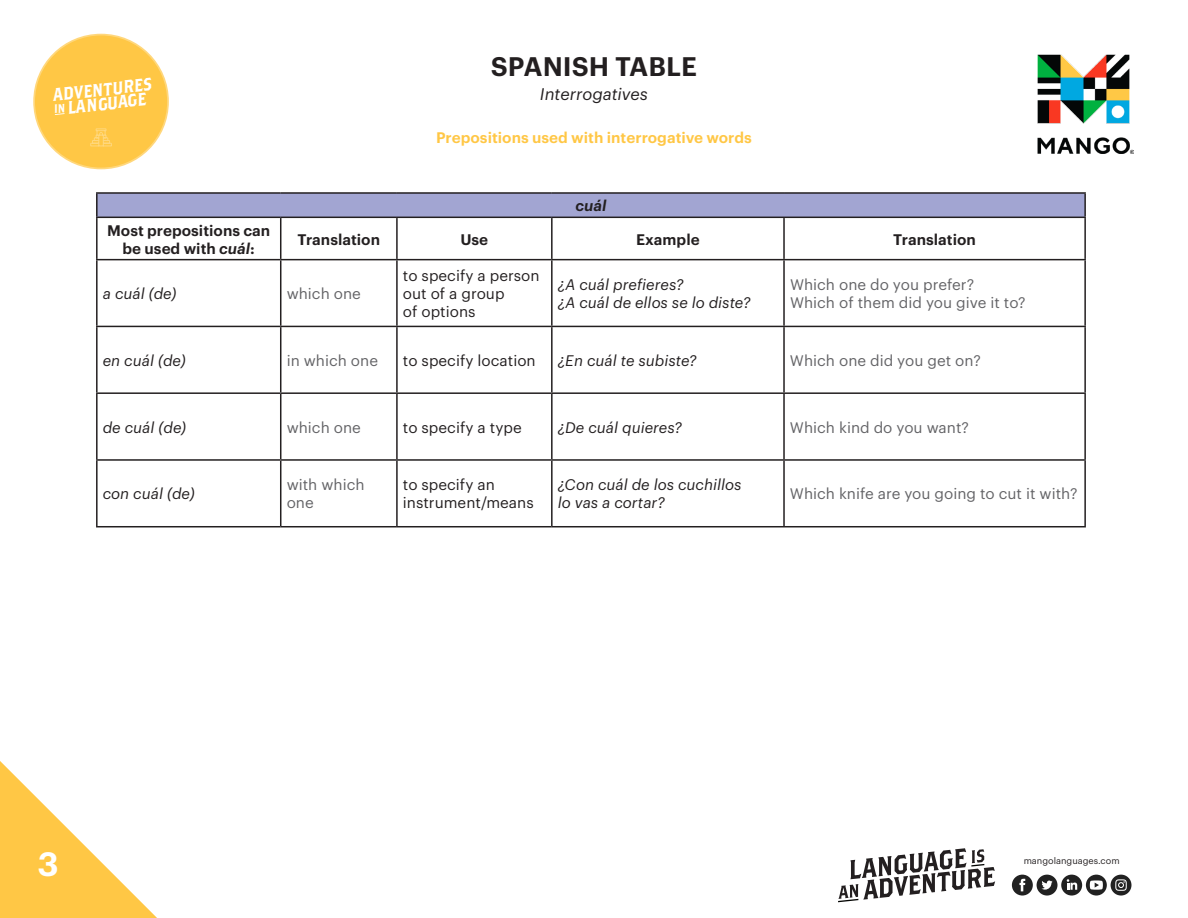
<style>
.page{position:relative;width:1188px;height:918px;background:#fff}
.page>*{position:absolute;margin:0;border:0;box-sizing:border-box;transform-origin:0 0}
.t1{font:600 33px "Graphik LCG";color:#fff}
.t2{font:600 26.25px "Graphik LCG";color:#231f20}
.t3{font:17.85px/14.4px "Brothers OT";color:#fff;scale:.91 1}
.t4{font:italic 16.5px "Graphik LCG";color:#231f20}
.t5{font:15px/18px "Graphik LCG";color:#636366}
.t6{font:italic 15px/18px "Graphik LCG";color:#231f20}
.t7{font:15px/18px "Graphik LCG";color:#231f20}
.t8{font:600 15px/18px "Graphik LCG";color:#231f20;text-align:center}
.t9{font:600 15px "Graphik LCG";color:#ffc745}
.t10{font:italic 600 15px "Graphik LCG";color:#231f20}
.t11{font:9px "Graphik LCG";color:#231f20}
.s1{font-size:12px}
.s2{font-style:italic}
</style>
<div class="page">
<div style="left:97px;top:193px;width:988px;height:24px;background:#a2a5d2"></div>
<hr style="left:96px;top:192px;width:185px;height:2px;background:#231f20">
<hr style="left:96px;top:194px;width:2px;height:23px;background:#231f20">
<hr style="left:281px;top:192px;width:116px;height:2px;background:#231f20">
<hr style="left:397px;top:192px;width:155px;height:2px;background:#231f20">
<hr style="left:552px;top:192px;width:232px;height:2px;background:#231f20">
<hr style="left:784px;top:192px;width:302px;height:2px;background:#231f20">
<hr style="left:1084px;top:194px;width:2px;height:23px;background:#231f20">
<hr style="left:96px;top:217px;width:185px;height:1px;background:#231f20">
<hr style="left:96px;top:218px;width:2px;height:41px;background:#231f20">
<hr style="left:281px;top:217px;width:116px;height:1px;background:#231f20">
<hr style="left:280px;top:218px;width:1px;height:41px;background:#231f20">
<hr style="left:397px;top:217px;width:155px;height:1px;background:#231f20">
<hr style="left:396px;top:218px;width:2px;height:41px;background:#231f20">
<hr style="left:552px;top:217px;width:232px;height:1px;background:#231f20">
<hr style="left:551px;top:218px;width:2px;height:41px;background:#231f20">
<hr style="left:784px;top:217px;width:302px;height:1px;background:#231f20">
<hr style="left:783px;top:218px;width:2px;height:41px;background:#231f20">
<hr style="left:1084px;top:218px;width:2px;height:41px;background:#231f20">
<hr style="left:96px;top:259px;width:185px;height:1px;background:#231f20">
<hr style="left:96px;top:260px;width:2px;height:66px;background:#231f20">
<hr style="left:281px;top:259px;width:116px;height:1px;background:#231f20">
<hr style="left:280px;top:260px;width:1px;height:66px;background:#231f20">
<hr style="left:397px;top:259px;width:155px;height:1px;background:#231f20">
<hr style="left:396px;top:260px;width:2px;height:66px;background:#231f20">
<hr style="left:552px;top:259px;width:232px;height:1px;background:#231f20">
<hr style="left:551px;top:260px;width:2px;height:66px;background:#231f20">
<hr style="left:784px;top:259px;width:302px;height:1px;background:#231f20">
<hr style="left:783px;top:260px;width:2px;height:66px;background:#231f20">
<hr style="left:1084px;top:260px;width:2px;height:66px;background:#231f20">
<hr style="left:96px;top:326px;width:185px;height:1px;background:#231f20">
<hr style="left:96px;top:327px;width:2px;height:65px;background:#231f20">
<hr style="left:281px;top:326px;width:116px;height:1px;background:#231f20">
<hr style="left:280px;top:327px;width:1px;height:65px;background:#231f20">
<hr style="left:397px;top:326px;width:155px;height:1px;background:#231f20">
<hr style="left:396px;top:327px;width:2px;height:65px;background:#231f20">
<hr style="left:552px;top:326px;width:232px;height:1px;background:#231f20">
<hr style="left:551px;top:327px;width:2px;height:65px;background:#231f20">
<hr style="left:784px;top:326px;width:302px;height:1px;background:#231f20">
<hr style="left:783px;top:327px;width:2px;height:65px;background:#231f20">
<hr style="left:1084px;top:327px;width:2px;height:65px;background:#231f20">
<hr style="left:96px;top:392px;width:185px;height:2px;background:#231f20">
<hr style="left:96px;top:394px;width:2px;height:65px;background:#231f20">
<hr style="left:281px;top:392px;width:116px;height:2px;background:#231f20">
<hr style="left:280px;top:394px;width:1px;height:65px;background:#231f20">
<hr style="left:397px;top:392px;width:155px;height:2px;background:#231f20">
<hr style="left:396px;top:394px;width:2px;height:65px;background:#231f20">
<hr style="left:552px;top:392px;width:232px;height:2px;background:#231f20">
<hr style="left:551px;top:394px;width:2px;height:65px;background:#231f20">
<hr style="left:784px;top:392px;width:302px;height:2px;background:#231f20">
<hr style="left:783px;top:394px;width:2px;height:65px;background:#231f20">
<hr style="left:1084px;top:394px;width:2px;height:65px;background:#231f20">
<hr style="left:96px;top:459px;width:185px;height:2px;background:#231f20">
<hr style="left:96px;top:461px;width:2px;height:65px;background:#231f20">
<hr style="left:281px;top:459px;width:116px;height:2px;background:#231f20">
<hr style="left:280px;top:461px;width:1px;height:65px;background:#231f20">
<hr style="left:397px;top:459px;width:155px;height:2px;background:#231f20">
<hr style="left:396px;top:461px;width:2px;height:65px;background:#231f20">
<hr style="left:552px;top:459px;width:232px;height:2px;background:#231f20">
<hr style="left:551px;top:461px;width:2px;height:65px;background:#231f20">
<hr style="left:784px;top:459px;width:302px;height:2px;background:#231f20">
<hr style="left:783px;top:461px;width:2px;height:65px;background:#231f20">
<hr style="left:1084px;top:461px;width:2px;height:65px;background:#231f20">
<hr style="left:96px;top:526px;width:185px;height:1px;background:#231f20">
<hr style="left:281px;top:526px;width:116px;height:1px;background:#231f20">
<hr style="left:397px;top:526px;width:155px;height:1px;background:#231f20">
<hr style="left:552px;top:526px;width:232px;height:1px;background:#231f20">
<hr style="left:784px;top:526px;width:302px;height:1px;background:#231f20">
<div style="left:33px;top:34px;width:136px;height:135px;background:#ffc745;border-radius:50%"></div>
<svg style="left:55px;top:113px;width:10px;height:2px"></svg>
<div style="left:32px;top:32px;width:139px;height:139px;border:3px solid #fff;border-radius:50%"></div>
<svg style="left:90px;top:128px;width:22px;height:19px"></svg>
<img style="left:1038px;top:54px;width:96px;height:100px">
<svg style="left:0;top:761px;width:157px;height:157px"></svg>
<svg style="left:838px;top:848px;width:157px;height:54px"></svg>
<div style="left:1086px;top:875px;width:21px;height:21px;background:#212121;border-radius:10px"></div>
<svg style="left:1090px;top:880px;width:13px;height:10px"></svg>
<div style="left:1037px;top:875px;width:20px;height:21px;background:#212121;border-radius:10px"></div>
<svg style="left:1041px;top:881px;width:12px;height:9px"></svg>
<div style="left:1061px;top:875px;width:21px;height:21px;background:#212121;border-radius:10px"></div>
<svg style="left:1067px;top:879px;width:10px;height:11px"></svg>
<div style="left:1012px;top:875px;width:21px;height:21px;background:#212121;border-radius:10px"></div>
<svg style="left:1019px;top:879px;width:6px;height:12px"></svg>
<div style="left:1111px;top:875px;width:20px;height:21px;background:#212121;border-radius:10px"></div>
<svg style="left:1115px;top:879px;width:12px;height:12px"></svg>
<p class="t3" style="left:52px;top:88px;width:111px;rotate:-6deg">ADVENTURES<br><span class="s1">IN</span> LANGUAGE</p>
<p class="t2" style="left:491px;top:47px;width:208px">SPANISH TABLE</p>
<p class="t4" style="left:540px;top:82px;width:110px">Interrogatives</p>
<p class="t9" style="left:436px;top:126px;width:317px">Prepositions used with interrogative words</p>
<p class="t10" style="left:575px;top:194px;width:33px">cuál</p>
<p class="t8" style="left:107px;top:220px;width:165px">Most prepositions can be used with <span class="s2">cuál</span>:</p>
<p class="t8" style="left:298px;top:229px;width:84px">Translation</p>
<p class="t8" style="left:460px;top:229px;width:29px">Use</p>
<p class="t8" style="left:636px;top:229px;width:65px">Example</p>
<p class="t8" style="left:893px;top:229px;width:84px">Translation</p>
<p class="t6" style="left:103px;top:283px;width:75px">a cuál (de)</p>
<p class="t5" style="left:287px;top:283px;width:76px">which one</p>
<p class="t7" style="left:403px;top:265px;width:138px">to specify a person out of a group<br>of options</p>
<p class="t6" style="left:558px;top:274px;width:194px">¿A cuál prefieres?<br>¿A cuál de ellos se lo diste?</p>
<p class="t5" style="left:790px;top:274px;width:237px">Which one do you prefer?<br>Which of them did you give it to?</p>
<p class="t6" style="left:103px;top:350px;width:85px">en cuál (de)</p>
<p class="t5" style="left:287px;top:350px;width:93px">in which one</p>
<p class="t7" style="left:403px;top:350px;width:134px">to specify location</p>
<p class="t6" style="left:558px;top:350px;width:141px">¿En cuál te subiste?</p>
<p class="t5" style="left:790px;top:350px;width:192px">Which one did you get on?</p>
<p class="t6" style="left:103px;top:417px;width:85px">de cuál (de)</p>
<p class="t5" style="left:287px;top:417px;width:76px">which one</p>
<p class="t7" style="left:403px;top:417px;width:120px">to specify a type</p>
<p class="t6" style="left:558px;top:417px;width:126px">¿De cuál quieres?</p>
<p class="t5" style="left:790px;top:417px;width:181px">Which kind do you want?</p>
<p class="t6" style="left:103px;top:484px;width:94px">con cuál (de)</p>
<p class="t5" style="left:287px;top:475px;width:79px">with which one</p>
<p class="t7" style="left:403px;top:475px;width:132px">to specify an instrument/means</p>
<p class="t6" style="left:558px;top:475px;width:185px">¿Con cuál de los cuchillos lo vas a cortar?</p>
<p class="t5" style="left:790px;top:484px;width:289px">Which knife are you going to cut it with?</p>
<p class="t1" style="left:37px;top:839px;width:23px">3</p>
<p class="t11" style="left:1024px;top:854px;width:98px">mangolanguages.com</p>
</div>
